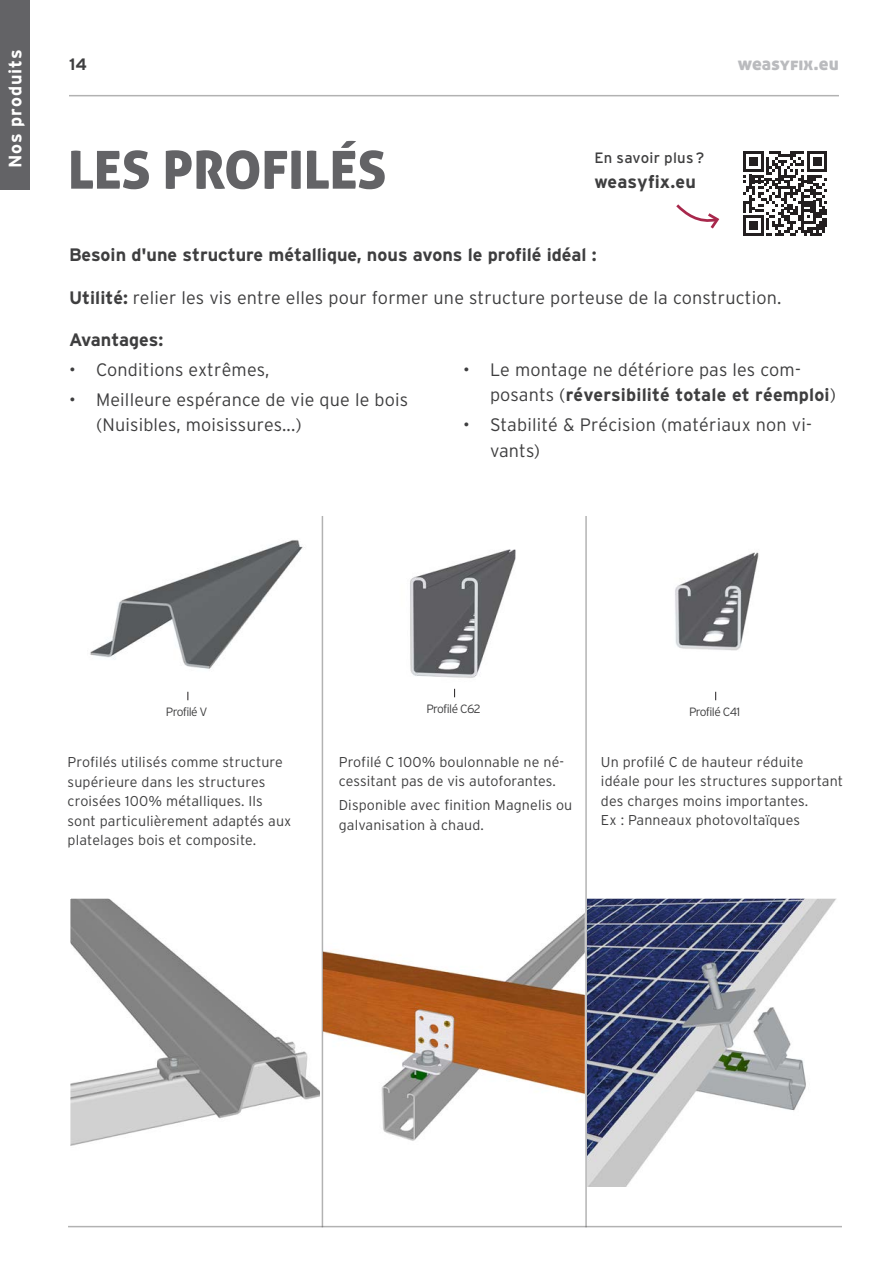
<style>
.page{position:relative;width:893px;height:1263px;background:#fff}
.page>*{position:absolute;margin:0;border:0;box-sizing:border-box;transform-origin:0 0}
.t1{font:52.5px "Aller Display";color:#636366}
.t2{font:300 18px/25.5px "Interstate";letter-spacing:.01em;color:#3e3e3f}
.t3{font:700 18px "Interstate";color:#3e3e3f}
.t4{font:18px "Aller Display";letter-spacing:.005em;color:#babbbe}
.t5{font:700 18px "Interstate";letter-spacing:.05em;color:#fff}
.t6{font:700 16.5px "Interstate";color:#3e3e3f}
.t7{font:15px "Interstate";letter-spacing:.015em;color:#3e3e3f}
.t8{font:300 14.25px/19.5px "Interstate";letter-spacing:.01em;color:#3e3e3f}
.t9{font:300 12px "Interstate";letter-spacing:-.055em;color:#3e3e3f}
.s1{font-weight:700}
</style>
<div class="page">
<hr style="left:69px;top:95px;width:770px;height:1px;background:#3e3e3f">
<hr style="left:68px;top:1226px;width:774px;height:1px;background:#3e3e3f">
<div style="left:0;top:0;width:30px;height:190px;background:#636366"></div>
<svg style="left:743px;top:152px;width:84px;height:84px"></svg>
<svg style="left:676px;top:204px;width:44px;height:25px"></svg>
<img style="left:675px;top:552px;width:84px;height:99px">
<img style="left:410px;top:549px;width:106px;height:146px">
<img style="left:90px;top:540px;width:213px;height:129px">
<svg style="left:587px;top:898px;width:249px;height:289px"></svg>
<svg style="left:321px;top:896px;width:264px;height:329px"></svg>
<svg style="left:70px;top:896px;width:252px;height:327px"></svg>
<hr style="left:322px;top:516px;width:1px;height:711px;background:#3e3e3f">
<hr style="left:585px;top:516px;width:2px;height:711px;background:#3e3e3f">
<p class="t5" style="left:5px;top:168px;width:120px;rotate:-90deg">Nos produits</p>
<p class="t6" style="left:69px;top:55px;width:19px">14</p>
<p class="t4" style="left:738px;top:52px;width:103px">weasyfix.eu</p>
<p class="t1" style="left:68px;top:136px;width:320px">LES PROFILÉS</p>
<p class="t7" style="left:594px;top:150px;width:111px">En savoir plus ?</p>
<p class="t3" style="left:594px;top:172px;width:103px">weasyfix.eu</p>
<p class="t3" style="left:69px;top:245px;width:529px">Besoin d'une structure métallique, nous avons le profilé idéal :</p>
<p class="t2" style="left:69px;top:284px;width:714px"><span class="s1">Utilité:</span> relier les vis entre elles pour former une structure porteuse de la construction.</p>
<p class="t3" style="left:69px;top:330px;width:96px">Avantages:</p>
<p class="t2" style="left:69px;top:357px;width:202px">• Conditions extrêmes,</p>
<p class="t2" style="left:96px;top:386px;width:314px;text-indent:-27px">• Meilleure espérance de vie que le bois (Nuisibles, moisissures...)</p>
<p class="t2" style="left:490px;top:357px;width:348px;text-indent:-27px">• Le montage ne détériore pas les com&shy;posants (<span class="s1">réversibilité totale et réemploi</span>)</p>
<p class="t2" style="left:490px;top:412px;width:323px;text-indent:-27px">• Stabilité &amp; Précision (matériaux non vi&shy;vants)</p>
<p class="t9" style="left:166px;top:705px;width:43px">Profilé V</p>
<p class="t9" style="left:426px;top:702px;width:56px">Profilé C62</p>
<p class="t9" style="left:689px;top:705px;width:53px">Profilé C41</p>
<p class="t8" style="left:68px;top:752px;width:225px">Profilés utilisés comme structure supérieure dans les structures croisées 100% métalliques. Ils sont particulièrement adaptés aux platelages bois et composite.</p>
<p class="t8" style="left:339px;top:752px;width:227px">Profilé C 100% boulonnable ne né&shy;cessitant pas de vis autoforantes.</p>
<p class="t8" style="left:339px;top:795px;width:235px">Disponible avec finition Magnelis ou galvanisation à chaud.</p>
<p class="t8" style="left:601px;top:752px;width:244px">Un profilé C de hauteur réduite idéale pour les structures supportant des charges moins importantes.<br>Ex : Panneaux photovoltaïques</p>
</div>
